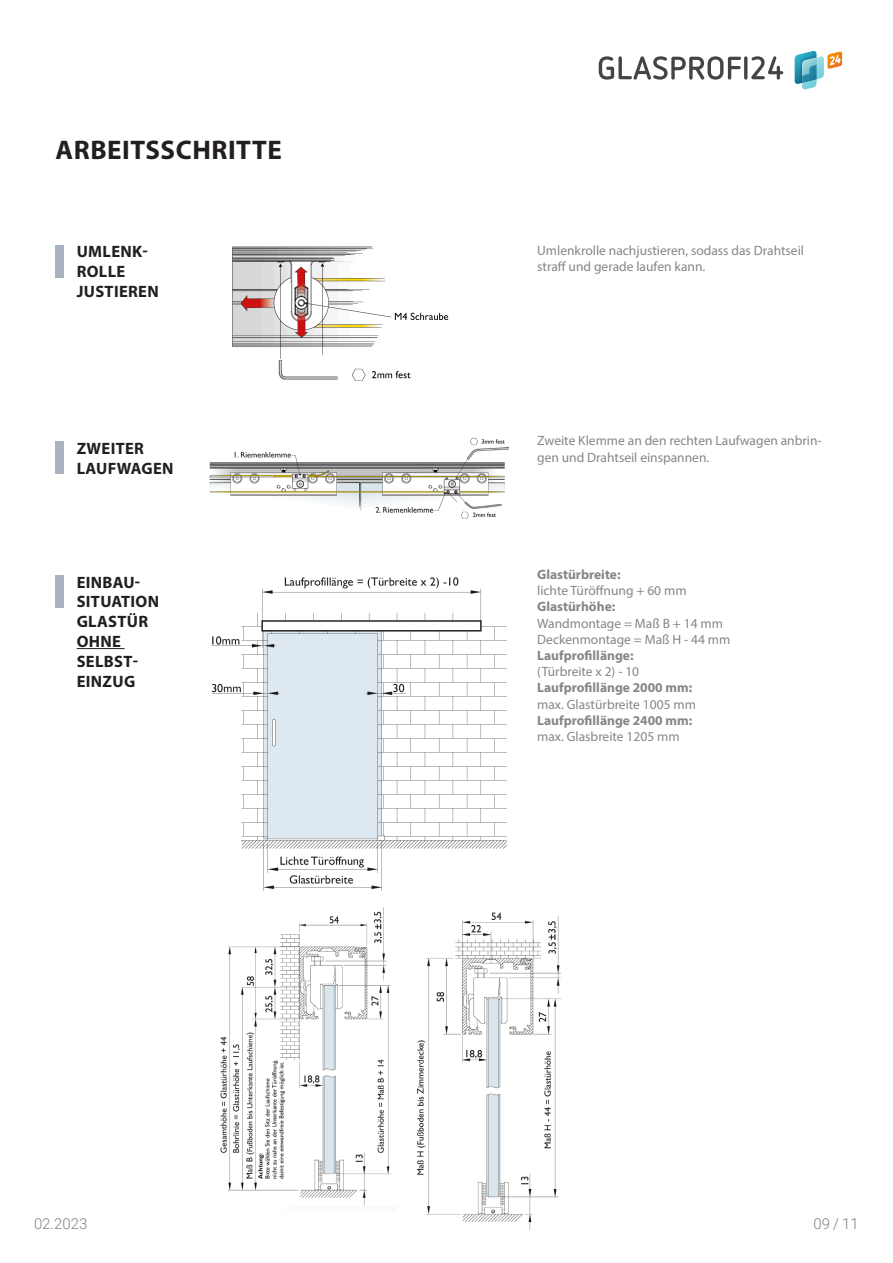
<style>
.page{position:relative;width:893px;height:1263px;background:#fff}
.page>*{position:absolute;margin:0;border:0;box-sizing:border-box;transform-origin:0 0}
.Überschrift_Myriad_Pro{font:700 27px "Myriad Pro";letter-spacing:.02em;color:#231f20}
.Kapitelüberschrift_Myriad_Prod{font:700 16.5px/19.8px "Myriad Pro";letter-spacing:.02em;color:#231f20}
.t1{font:300 15px "Roboto";color:#808285}
.Copy_Myriad_Prod{font:13.5px/16.2px "Myriad Pro";color:#858688}
.Copy_Myriad_Prod-2{font:700 13.5px "Myriad Pro";color:#858688}
</style>
<div class="page">
<hr style="left:77px;top:648px;width:48px;height:1px;background:#231f20">
<img style="left:209px;top:437px;width:299px;height:82px">
<img style="left:211px;top:577px;width:296px;height:314px">
<img style="left:232px;top:246px;width:217px;height:135px">
<img style="left:220px;top:907px;width:171px;height:299px">
<img style="left:417px;top:912px;width:145px;height:318px">
<svg style="left:795px;top:51px;width:47px;height:38px"></svg>
<svg style="left:599px;top:56px;width:184px;height:24px"></svg>
<div style="left:55px;top:245px;width:9px;height:33px;background:#a8b3bf"></div>
<div style="left:55px;top:442px;width:9px;height:32px;background:#a8b3bf"></div>
<div style="left:55px;top:575px;width:9px;height:33px;background:#a8b3bf"></div>
<p class="Überschrift_Myriad_Pro" style="left:56px;top:132px;width:228px">ARBEITSSCHRITTE</p>
<p class="Kapitelüberschrift_Myriad_Prod" style="left:77px;top:241px;width:73px">UMLENK-</p>
<p class="Kapitelüberschrift_Myriad_Prod" style="left:77px;top:261px;width:50px">ROLLE</p>
<p class="Kapitelüberschrift_Myriad_Prod" style="left:77px;top:281px;width:84px">JUSTIEREN</p>
<p class="Kapitelüberschrift_Myriad_Prod" style="left:77px;top:438px;width:98px">ZWEITER<br>LAUFWAGEN</p>
<p class="Kapitelüberschrift_Myriad_Prod" style="left:77px;top:571px;width:65px">EINBAU-</p>
<p class="Kapitelüberschrift_Myriad_Prod" style="left:77px;top:591px;width:84px">SITUATION<br>GLASTÜR<br>OHNE</p>
<p class="Kapitelüberschrift_Myriad_Prod" style="left:77px;top:651px;width:63px">SELBST-</p>
<p class="Kapitelüberschrift_Myriad_Prod" style="left:77px;top:670px;width:60px">EINZUG</p>
<p class="Copy_Myriad_Prod" style="left:537px;top:242px;width:268px">Umlenkrolle nachjustieren, sodass das Drahtseil straff und gerade laufen kann.</p>
<p class="Copy_Myriad_Prod" style="left:537px;top:432px;width:286px">Zweite Klemme an den rechten Laufwagen anbrin&shy;gen und Drahtseil einspannen.</p>
<p class="Copy_Myriad_Prod-2" style="left:537px;top:565px;width:85px">Glastürbreite:</p>
<p class="Copy_Myriad_Prod" style="left:537px;top:582px;width:151px">lichte Türöffnung + 60 mm</p>
<p class="Copy_Myriad_Prod-2" style="left:537px;top:598px;width:80px">Glastürhöhe:</p>
<p class="Copy_Myriad_Prod" style="left:537px;top:615px;width:187px">Wandmontage = Maß B + 14 mm</p>
<p class="Copy_Myriad_Prod" style="left:537px;top:631px;width:195px">Deckenmontage = Maß H - 44 mm</p>
<p class="Copy_Myriad_Prod-2" style="left:537px;top:646px;width:98px">Laufprofillänge:</p>
<p class="Copy_Myriad_Prod" style="left:537px;top:663px;width:103px">(Türbreite x 2) - 10</p>
<p class="Copy_Myriad_Prod-2" style="left:537px;top:679px;width:157px">Laufprofillänge 2000 mm:</p>
<p class="Copy_Myriad_Prod" style="left:537px;top:696px;width:160px">max. Glastürbreite 1005 mm</p>
<p class="Copy_Myriad_Prod-2" style="left:537px;top:711px;width:157px">Laufprofillänge 2400 mm:</p>
<p class="Copy_Myriad_Prod" style="left:537px;top:728px;width:144px">max. Glasbreite 1205 mm</p>
<p class="t1" style="left:34px;top:1213px;width:55px">02.2023</p>
<p class="t1" style="left:814px;top:1213px;width:47px">09 / 11</p>
</div>
